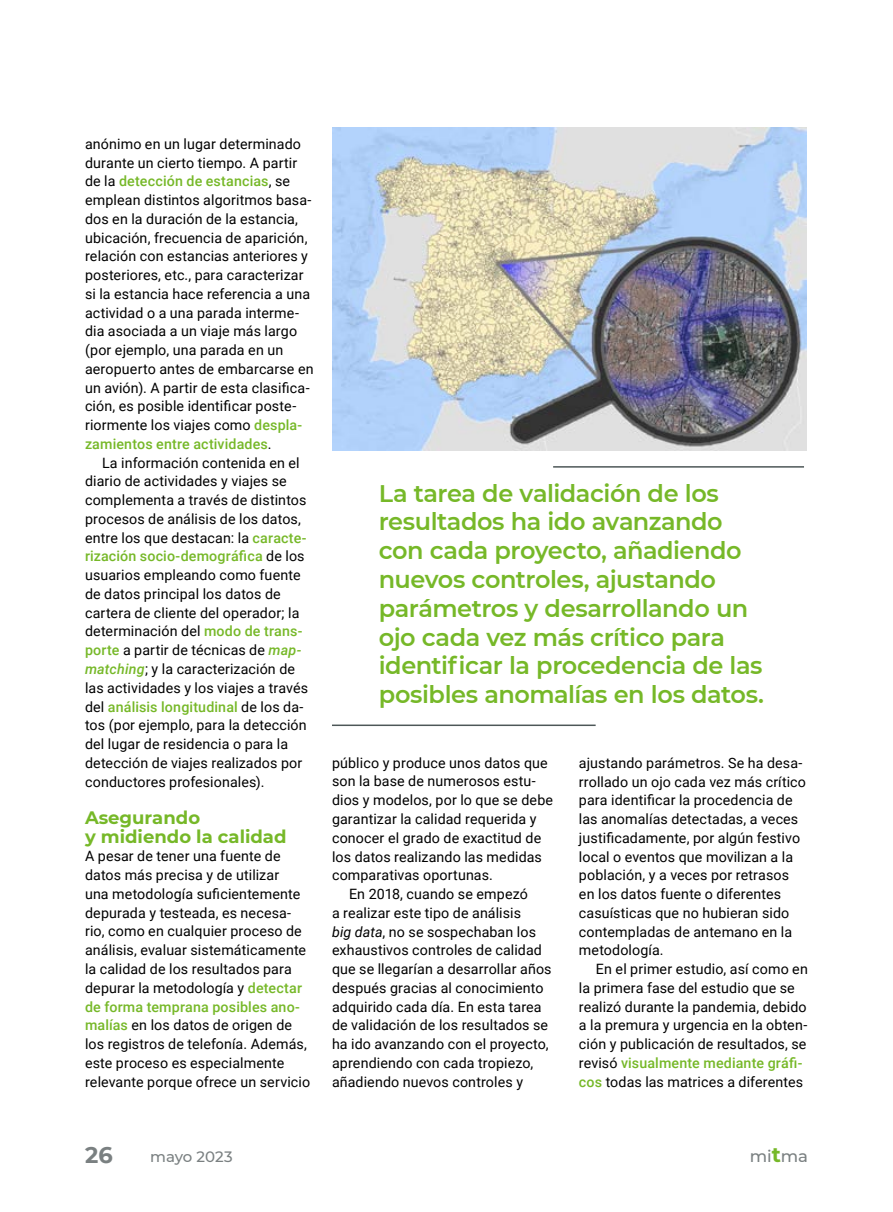
<style>
.page{position:relative;width:893px;height:1212px;background:#fff}
.page>*{position:absolute;margin:0;border:0;box-sizing:border-box;transform-origin:0 0}
.t1{font:600 24px/28.8px "Montserrat";letter-spacing:-.02em;color:#76b828}
.t2{font:700 22.5px "Montserrat";color:#7a8081}
.t3{font:700 18px/18.8px "Montserrat";color:#76b828}
.t4{font:500 16.5px "Montserrat";color:#7a8081}
.t5{font:500 15px "Montserrat";letter-spacing:-.005em;color:#7a8081}
.t6{font:14.25px/18.8px "Roboto";letter-spacing:.01em;color:#000}
.s1{font-weight:500;color:#76b828}
.s2{font-weight:500;font-style:italic;color:#76b828}
.s3{font-style:italic}
.s4{font-weight:700;font-size:21px;color:#76b828}
</style>
<div class="page">
<img style="left:332px;top:127px;width:474px;height:323px">
<hr style="left:553px;top:466px;width:251px;height:2px;background:#4d5758">
<hr style="left:332px;top:724px;width:264px;height:2px;background:#4d5758">
<p class="t6" style="left:85px;top:134px;width:230px">anónimo en un lugar determinado durante un cierto tiempo. A partir de la <span class="s1">detección de estancias</span>, se emplean distintos algoritmos basa&shy;dos en la duración de la estancia, ubicación, frecuencia de aparición, relación con estancias anteriores y posteriores, etc., para caracterizar si la estancia hace referencia a una actividad o a una parada interme&shy;dia asociada a un viaje más largo (por ejemplo, una parada en un aeropuerto antes de embarcarse en un avión). A partir de esta clasifica&shy;ción, es posible identificar poste&shy;riormente los viajes como <span class="s1">despla&shy;zamientos entre actividades</span>.</p>
<p class="t6" style="left:85px;top:453px;width:224px;text-indent:17px">La información contenida en el diario de actividades y viajes se complementa a través de distintos procesos de análisis de los datos, entre los que destacan: la <span class="s1">caracte&shy;rización socio-demográfica</span> de los usuarios empleando como fuente de datos principal los datos de cartera de cliente del operador; la determinación del <span class="s1">modo de trans&shy;porte</span> a partir de técnicas de <span class="s2">map&shy;matching</span>; y la caracterización de las actividades y los viajes a través del <span class="s1">análisis longitudinal</span> de los da&shy;tos (por ejemplo, para la detección del lugar de residencia o para la detección de viajes realizados por conductores profesionales).</p>
<p class="t3" style="left:85px;top:807px;width:203px">Asegurando<br>y midiendo la calidad</p>
<p class="t6" style="left:85px;top:846px;width:227px">A pesar de tener una fuente de datos más precisa y de utilizar<br>una metodología suficientemente depurada y testeada, es necesa&shy;rio, como en cualquier proceso de análisis, evaluar sistemáticamente la calidad de los resultados para depurar la metodología y <span class="s1">detectar de forma temprana posibles ano&shy;malías</span> en los datos de origen de los registros de telefonía. Además, este proceso es especialmente relevante porque ofrece un servicio</p>
<p class="t1" style="left:379px;top:478px;width:387px">La tarea de validación de los resultados ha ido avanzando con cada proyecto, añadiendo nuevos controles, ajustando parámetros y desarrollando un ojo cada vez más crítico para identificar la procedencia de las posibles anomalías en los datos.</p>
<p class="t6" style="left:332px;top:753px;width:217px">público y produce unos datos que</p>
<p class="t6" style="left:332px;top:771px;width:205px">son la base de numerosos estu-</p>
<p class="t6" style="left:332px;top:790px;width:223px">dios y modelos, por lo que se debe</p>
<p class="t6" style="left:332px;top:809px;width:206px">garantizar la calidad requerida y</p>
<p class="t6" style="left:332px;top:828px;width:211px">conocer el grado de exactitud de</p>
<p class="t6" style="left:332px;top:846px;width:211px">los datos realizando las medidas</p>
<p class="t6" style="left:332px;top:865px;width:162px">comparativas oportunas.</p>
<p class="t6" style="left:349px;top:884px;width:180px">En 2018, cuando se empezó</p>
<p class="t6" style="left:332px;top:903px;width:191px">a realizar este tipo de análisis</p>
<p class="t6" style="left:332px;top:921px;width:206px"><span class="s3">big data</span>, no se sospechaban los</p>
<p class="t6" style="left:332px;top:940px;width:211px">exhaustivos controles de calidad</p>
<p class="t6" style="left:332px;top:959px;width:221px">que se llegarían a desarrollar años</p>
<p class="t6" style="left:332px;top:978px;width:213px">después gracias al conocimiento</p>
<p class="t6" style="left:332px;top:996px;width:211px">adquirido cada día. En esta tarea</p>
<p class="t6" style="left:332px;top:1015px;width:218px">de validación de los resultados se</p>
<p class="t6" style="left:332px;top:1034px;width:218px">ha ido avanzando con el proyecto,</p>
<p class="t6" style="left:332px;top:1053px;width:203px">aprendiendo con cada tropiezo,</p>
<p class="t6" style="left:332px;top:1071px;width:193px">añadiendo nuevos controles y</p>
<p class="t6" style="left:579px;top:753px;width:229px">ajustando parámetros. Se ha desa&shy;rrollado un ojo cada vez más crítico para identificar la procedencia de las anomalías detectadas, a veces justificadamente, por algún festivo local o eventos que movilizan a la población, y a veces por retrasos en los datos fuente o diferentes casuísticas que no hubieran sido contempladas de antemano en la metodología.</p>
<p class="t6" style="left:579px;top:959px;width:230px;text-indent:17px">En el primer estudio, así como en la primera fase del estudio que se realizó durante la pandemia, debido a la premura y urgencia en la obten&shy;ción y publicación de resultados, se revisó <span class="s1">visualmente mediante gráfi&shy;cos</span> todas las matrices a diferentes</p>
<h2 class="t2" style="left:85px;top:1139px;width:29px">26</h2>
<p class="t5" style="left:150px;top:1146px;width:84px">mayo 2023</p>
<p class="t4" style="left:750px;top:1144px;width:59px">mi<span class="s4">t</span>ma</p>
</div>
